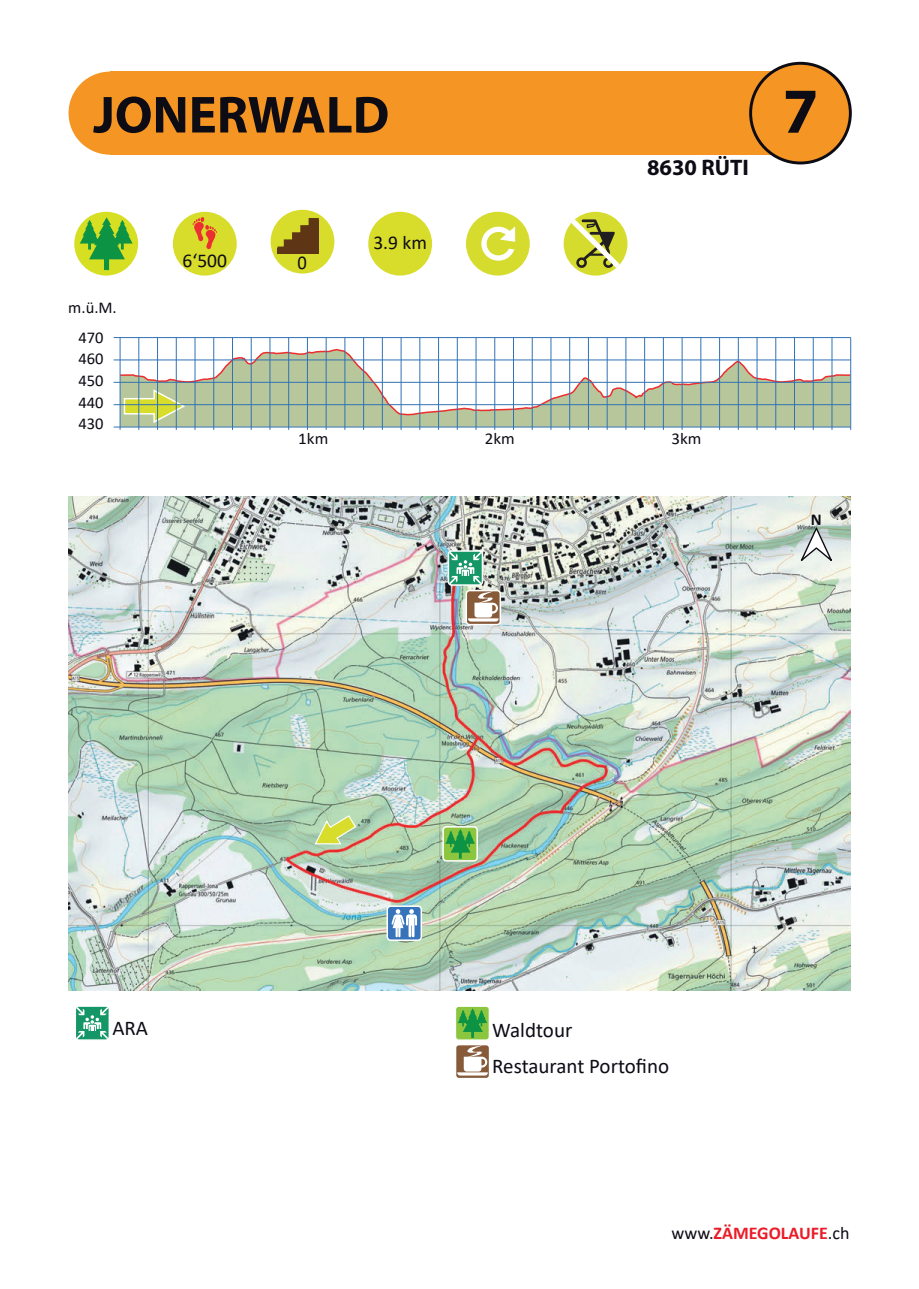
<style>
.page{position:relative;width:919px;height:1289px;background:#fff}
.page>*{position:absolute;margin:0;border:0;box-sizing:border-box;transform-origin:0 0}
.t1{font:700 64.5px "Myriad Pro";color:#0d0b14}
.t2{font:700 52.5px "Myriad Pro";color:#0d0b14}
.t3{font:700 22.5px "Myriad Pro";color:#0d0b14}
.t4{font:21px/36px "Calibri";color:#0d0b14}
.t5{font:19.5px "Calibri";color:#0d0b14}
.t6{font:19.5px "Calibri";color:#0d0b14;scale:.95 1}
.t7{font:700 18px "Calibri";color:#ea1c28}
.t8{font:700 16.65px "Calibri";color:#0d0b14}
.t9{font:16.5px/21.8px "Calibri";color:#0d0b14}
.s1{font-weight:400;color:#0d0b14}
</style>
<div class="page">
<img style="left:68px;top:496px;width:782px;height:494px">
<svg style="left:797px;top:525px;width:36px;height:40px"></svg>
<svg style="left:313px;top:814px;width:44px;height:31px"></svg>
<div style="left:75px;top:1005px;width:35px;height:35px;border:2px solid #fff;border-radius:3px"></div>
<svg style="left:76px;top:1006px;width:32px;height:33px"></svg>
<svg style="left:455px;top:1044px;width:34px;height:34px"></svg>
<div style="left:455px;top:1043px;width:35px;height:36px;border:2px solid #fff;border-radius:3px"></div>
<svg style="left:457px;top:1045px;width:31px;height:30px"></svg>
<div style="left:447px;top:550px;width:36px;height:36px;border:2px solid #fff;border-radius:3px"></div>
<div style="left:465px;top:590px;width:36px;height:35px;border:2px solid #fff;border-radius:3px"></div>
<img style="left:251px;top:552px;width:247px;height:201px">
<div style="left:442px;top:826px;width:36px;height:35px;border:2px solid #fff;border-radius:3px"></div>
<svg style="left:445px;top:829px;width:30px;height:29px"></svg>
<div style="left:454px;top:1005px;width:36px;height:35px;border:2px solid #fff;border-radius:3px"></div>
<svg style="left:457px;top:1008px;width:30px;height:29px"></svg>
<div style="left:387px;top:906px;width:34px;height:34px;background:#3673ba;border-radius:3px"></div>
<div style="left:386px;top:905px;width:36px;height:36px;border:2px solid #fff;border-radius:3px"></div>
<svg style="left:391px;top:909px;width:26px;height:28px"></svg>
<div style="left:368px;top:212px;width:64px;height:63px;background:#d8dd2c;border-radius:50%"></div>
<div style="left:173px;top:212px;width:64px;height:63px;background:#d8dd2c;border-radius:50%"></div>
<svg style="left:192px;top:217px;width:25px;height:32px"></svg>
<div style="left:270px;top:210px;width:64px;height:63px;background:#d8dd2c;border-radius:50%"></div>
<svg style="left:273px;top:216px;width:50px;height:32px"></svg>
<div style="left:277px;top:248px;width:42px;height:6px;background:#5e3615"></div>
<div style="left:287px;top:242px;width:32px;height:7px;background:#5e3615"></div>
<div style="left:295px;top:235px;width:24px;height:8px;background:#5e3615"></div>
<div style="left:303px;top:227px;width:16px;height:10px;background:#5e3615"></div>
<div style="left:310px;top:220px;width:9px;height:9px;background:#5e3615"></div>
<div style="left:563px;top:212px;width:64px;height:63px;background:#d6dc2d;border-radius:50%"></div>
<svg style="left:571px;top:219px;width:48px;height:49px"></svg>
<div style="left:466px;top:212px;width:63px;height:63px;background:#d6dc2d;border-radius:50%"></div>
<svg style="left:481px;top:226px;width:34px;height:35px"></svg>
<div style="left:74px;top:212px;width:64px;height:63px;background:#d6df21;border-radius:50%"></div>
<svg style="left:80px;top:217px;width:53px;height:53px"></svg>
<div style="left:121px;top:416px;width:729px;height:10px;background:#b7c79b"></div>
<svg style="left:119px;top:348px;width:731px;height:68px"></svg>
<svg style="left:123px;top:388px;width:64px;height:36px;background:#c6d281"></svg>
<hr style="left:114px;top:426px;width:736px;height:1px;background:#3172b4">
<hr style="left:114px;top:404px;width:736px;height:1px;background:#3172b4">
<hr style="left:114px;top:382px;width:736px;height:1px;background:#3172b4">
<hr style="left:120px;top:337px;width:1px;height:93px;background:#3172b4">
<hr style="left:195px;top:337px;width:1px;height:93px;background:#3172b4">
<hr style="left:114px;top:360px;width:736px;height:1px;background:#3172b4">
<hr style="left:270px;top:337px;width:1px;height:93px;background:#3172b4">
<hr style="left:719px;top:337px;width:1px;height:93px;background:#3172b4">
<hr style="left:157px;top:337px;width:1px;height:93px;background:#3172b4">
<hr style="left:232px;top:337px;width:1px;height:93px;background:#3172b4">
<hr style="left:494px;top:337px;width:1px;height:93px;background:#3172b4">
<hr style="left:663px;top:337px;width:1px;height:93px;background:#3172b4">
<hr style="left:438px;top:337px;width:1px;height:93px;background:#3172b4">
<hr style="left:625px;top:337px;width:1px;height:93px;background:#3172b4">
<hr style="left:419px;top:337px;width:1px;height:93px;background:#3172b4">
<hr style="left:588px;top:337px;width:1px;height:93px;background:#3172b4">
<hr style="left:382px;top:337px;width:1px;height:93px;background:#3172b4">
<hr style="left:812px;top:337px;width:1px;height:93px;background:#3172b4">
<hr style="left:550px;top:337px;width:1px;height:93px;background:#3172b4">
<hr style="left:344px;top:337px;width:1px;height:93px;background:#3172b4">
<hr style="left:794px;top:337px;width:1px;height:93px;background:#3172b4">
<hr style="left:513px;top:337px;width:1px;height:93px;background:#3172b4">
<hr style="left:307px;top:337px;width:1px;height:93px;background:#3172b4">
<hr style="left:756px;top:337px;width:1px;height:93px;background:#3172b4">
<hr style="left:138px;top:337px;width:1px;height:93px;background:#3172b4">
<hr style="left:213px;top:337px;width:1px;height:93px;background:#3172b4">
<hr style="left:644px;top:337px;width:1px;height:93px;background:#3172b4">
<hr style="left:176px;top:337px;width:1px;height:93px;background:#3172b4">
<hr style="left:607px;top:337px;width:1px;height:93px;background:#3172b4">
<hr style="left:401px;top:337px;width:1px;height:93px;background:#3172b4">
<hr style="left:831px;top:337px;width:1px;height:93px;background:#3172b4">
<hr style="left:569px;top:337px;width:1px;height:93px;background:#3172b4">
<hr style="left:363px;top:337px;width:1px;height:93px;background:#3172b4">
<hr style="left:681px;top:337px;width:1px;height:93px;background:#3172b4">
<hr style="left:532px;top:337px;width:1px;height:93px;background:#3172b4">
<hr style="left:326px;top:337px;width:1px;height:93px;background:#3172b4">
<hr style="left:775px;top:337px;width:1px;height:93px;background:#3172b4">
<hr style="left:475px;top:337px;width:1px;height:93px;background:#3172b4">
<hr style="left:288px;top:337px;width:1px;height:93px;background:#3172b4">
<hr style="left:738px;top:337px;width:1px;height:93px;background:#3172b4">
<hr style="left:457px;top:337px;width:1px;height:93px;background:#3172b4">
<hr style="left:251px;top:337px;width:1px;height:93px;background:#3172b4">
<hr style="left:700px;top:337px;width:1px;height:93px;background:#3172b4">
<hr style="left:114px;top:337px;width:736px;height:1px;background:#3172b4">
<hr style="left:850px;top:337px;width:1px;height:93px;background:#3172b4">
<div style="left:68px;top:72px;width:84px;height:83px;background:#f59523;border-radius:50%"></div>
<div style="left:110px;top:72px;width:685px;height:83px;background:#f59523"></div>
<div style="left:750px;top:63px;width:100px;height:100px;background:#f59523;border-radius:50%"></div>
<div style="left:749px;top:62px;width:102px;height:102px;border:3px solid #0d0b14;border-radius:50%"></div>
<h2 class="t2" style="left:93px;top:81px;width:297px">JONERWALD</h2>
<h1 class="t1" style="left:782px;top:69px;width:37px">7</h1>
<p class="t3" style="left:647px;top:153px;width:103px">8630 RÜTI</p>
<p class="t9" style="left:68px;top:296px;width:50px">m.ü.M.</p>
<p class="t9" style="left:78px;top:326px;width:27px">470<br>460</p>
<p class="t9" style="left:78px;top:369px;width:27px">450</p>
<p class="t9" style="left:78px;top:391px;width:27px">440<br>430</p>
<p class="t5" style="left:182px;top:246px;width:46px">6‘500</p>
<p class="t6" style="left:297px;top:249px;width:11px">0</p>
<p class="t5" style="left:373px;top:228px;width:55px">3.9 km</p>
<p class="t9" style="left:298px;top:427px;width:31px">1km</p>
<p class="t9" style="left:485px;top:427px;width:31px">2km</p>
<p class="t9" style="left:671px;top:427px;width:31px">3km</p>
<p class="t8" style="left:810px;top:507px;width:12px">N</p>
<p class="t4" style="left:112px;top:1009px;width:37px">ARA</p>
<p class="t4" style="left:492px;top:1011px;width:178px">Waldtour<br>Restaurant Portofino</p>
<p class="t7" style="left:671px;top:1220px;width:180px"><span class="s1">www.</span>ZÄMEGOLAUFE<span class="s1">.ch</span></p>
</div>
